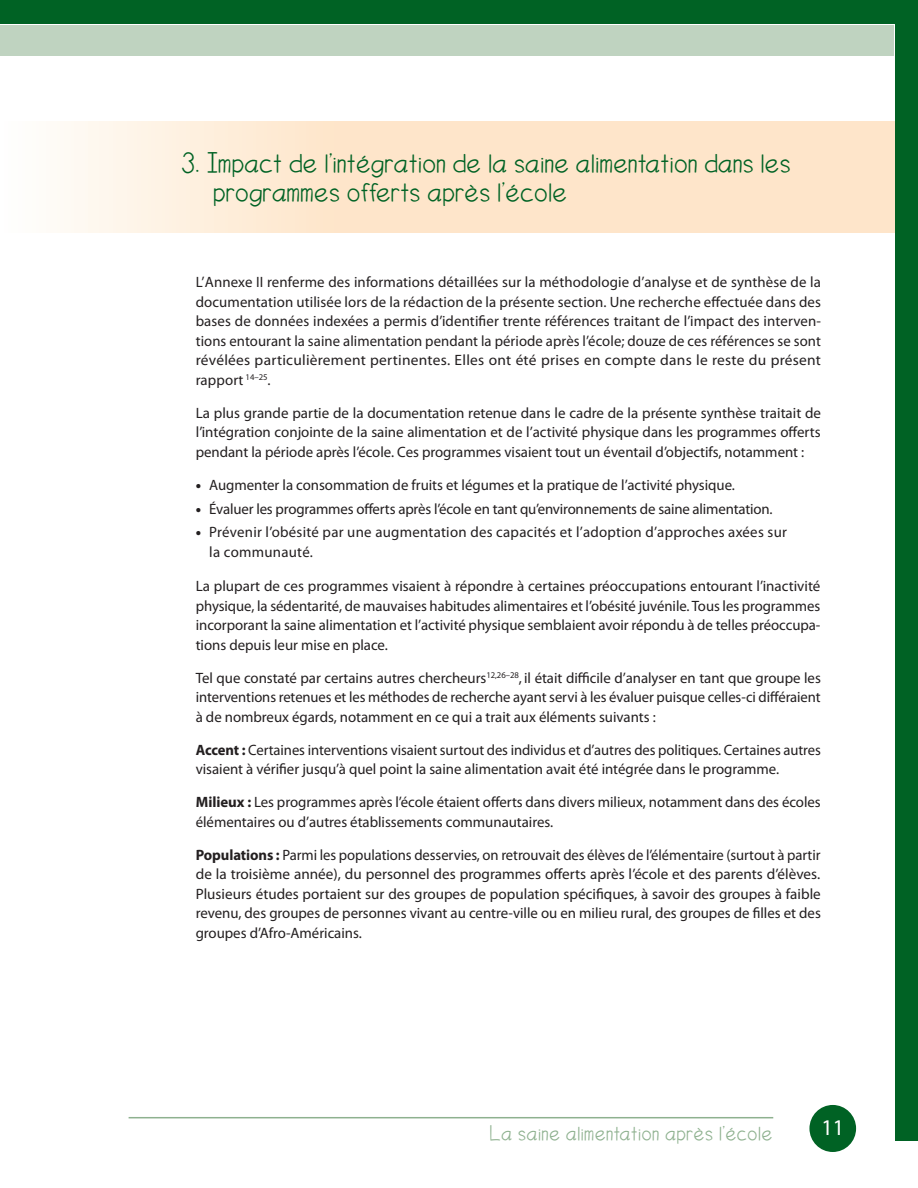
<style>
.page{position:relative;width:918px;height:1188px;background:#fff}
.page>*{position:absolute;margin:0;border:0;box-sizing:border-box;transform-origin:0 0}
.t1{font:24px/28.8px "Duncan";color:#006224}
.t2{font:22.5px "Myriad Pro";color:#fff}
.t3{font:18px "Duncan";letter-spacing:.015em;color:#8eb18f}
.t4{font:15px/19.5px "Myriad Pro";color:#231f20;text-align:justify}
.t5{font:15px/19.5px "Myriad Pro";letter-spacing:.02em;color:#231f20}
.s1{font-weight:900}
.s2{font-weight:700}
</style>
<div class="page">
<div style="left:0;top:0;width:918px;height:1141px;background:#006224"></div>
<div style="left:0;top:25px;width:894px;height:1137px;background:#fff"></div>
<div style="left:0;top:25px;width:894px;height:30px;background:#bfd3c0"></div>
<svg style="left:64px;top:121px;width:830px;height:112px;background:#fee8d0"></svg>
<div style="left:809px;top:1105px;width:47px;height:47px;background:#006224;border-radius:50%"></div>
<hr style="left:129px;top:1117px;width:644px;height:1px;background:#8eb18f">
<h1 class="t1" style="left:214px;top:148px;width:579px;text-indent:-31px">3. Impact de l’intégration de la saine alimentation dans les programmes offerts après l’école</h1>
<p class="t4" style="left:196px;top:272px;width:627px">L’Annexe II renferme des informations détaillées sur la méthodologie d’analyse et de synthèse de la documentation utilisée lors de la rédaction de la présente section. Une recherche effectuée dans des bases de données indexées a permis d’identifier trente références traitant de l’impact des interven&shy;tions entourant la saine alimentation pendant la période après l’école; douze de ces références se sont révélées particulièrement pertinentes. Elles ont été prises en compte dans le reste du présent rapport <sup>14–25</sup>.</p>
<p class="t4" style="left:196px;top:403px;width:627px">La plus grande partie de la documentation retenue dans le cadre de la présente synthèse traitait de l’intégration conjointe de la saine alimentation et de l’activité physique dans les programmes offerts pendant la période après l’école. Ces programmes visaient tout un éventail d’objectifs, notamment :</p>
<p class="t4" style="left:196px;top:475px;width:541px"><span class="s1">•</span> Augmenter la consommation de fruits et légumes et la pratique de l’activité physique.</p>
<p class="t4" style="left:196px;top:499px;width:578px"><span class="s1">•</span> Évaluer les programmes offerts après l’école en tant qu’environnements de saine alimentation.</p>
<p class="t5" style="left:209px;top:522px;width:579px;text-indent:-13px"><span class="s1">•</span> Prévenir l’obésité par une augmentation des capacités et l’adoption d’approches axées sur la communauté.</p>
<p class="t4" style="left:196px;top:576px;width:626px">La plupart de ces programmes visaient à répondre à certaines préoccupations entourant l’inactivité physique, la sédentarité, de mauvaises habitudes alimentaires et l’obésité juvénile. Tous les programmes incorporant la saine alimentation et l’activité physique semblaient avoir répondu à de telles préoccupa&shy;tions depuis leur mise en place.</p>
<p class="t4" style="left:196px;top:668px;width:627px">Tel que constaté par certains autres chercheurs<sup>12,26–28</sup>, il était difficile d’analyser en tant que groupe les interventions retenues et les méthodes de recherche ayant servi à les évaluer puisque celles-ci différaient à de nombreux égards, notamment en ce qui a trait aux éléments suivants :</p>
<p class="t4" style="left:196px;top:740px;width:627px"><span class="s2">Accent :</span> Certaines interventions visaient surtout des individus et d’autres des politiques. Certaines autres visaient à vérifier jusqu’à quel point la saine alimentation avait été intégrée dans le programme.</p>
<p class="t4" style="left:196px;top:792px;width:627px"><span class="s2">Milieux :</span> Les programmes après l’école étaient offerts dans divers milieux, notamment dans des écoles élémentaires ou d’autres établissements communautaires.</p>
<p class="t4" style="left:196px;top:845px;width:627px"><span class="s2">Populations :</span> Parmi les populations desservies, on retrouvait des élèves de l’élémentaire (surtout à partir de la troisième année), du personnel des programmes offerts après l’école et des parents d’élèves.<br>Plusieurs études portaient sur des groupes de population spécifiques, à savoir des groupes à faible revenu, des groupes de personnes vivant au centre-ville ou en milieu rural, des groupes de filles et des groupes d’Afro-Américains.</p>
<p class="t3" style="left:490px;top:1121px;width:284px">La saine alimentation après l’école</p>
<h2 class="t2" style="left:821px;top:1114px;width:24px">11</h2>
</div>
